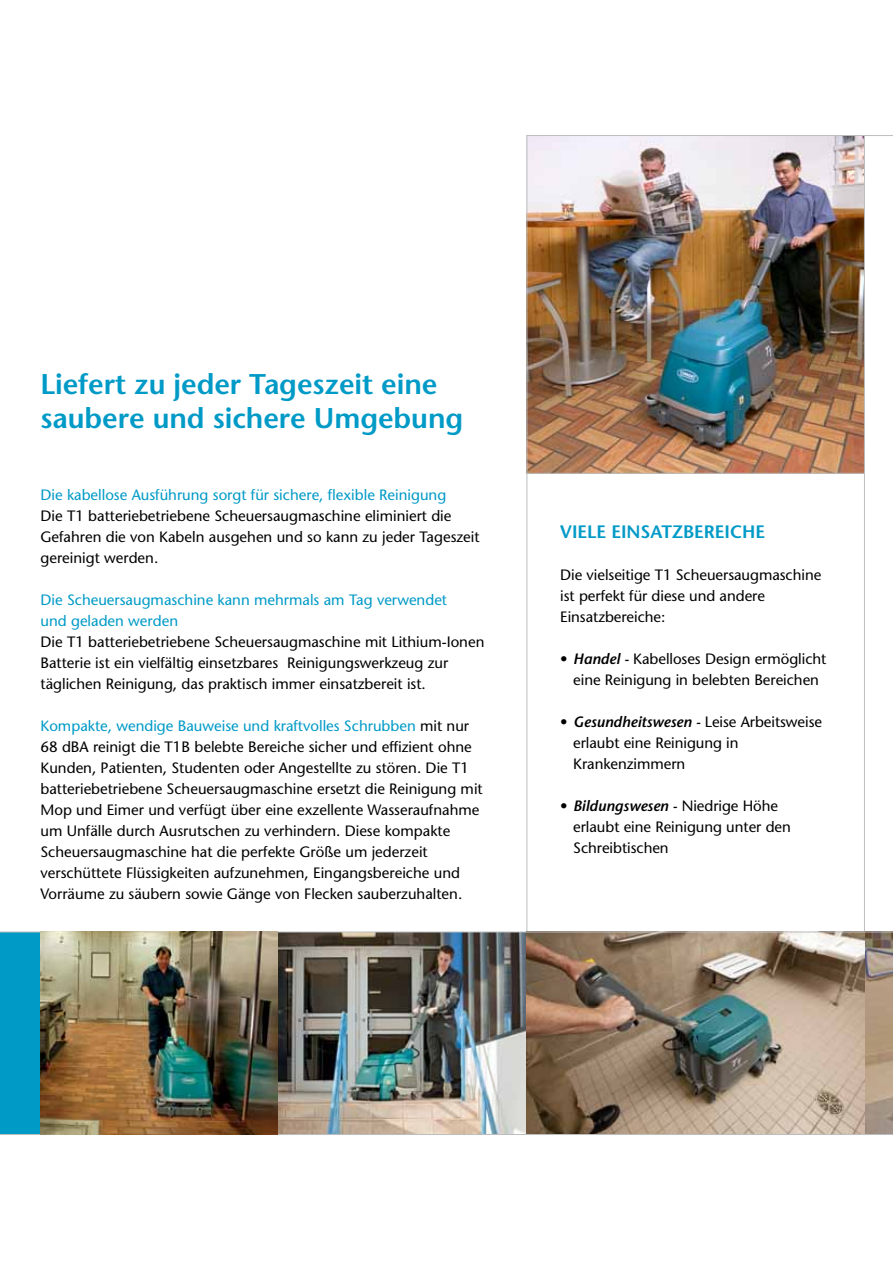
<style>
.page{position:relative;width:893px;height:1263px;background:#fff}
.page>*{position:absolute;margin:0;border:0;box-sizing:border-box;transform-origin:0 0}
.t1{font:600 28.5px/34.2px "Stone Sans Std";letter-spacing:-.005em;color:#009ac7}
.t2{font:600 18px "Stone Sans Std";letter-spacing:-.005em;color:#009ac7}
.t3{font:500 15px/21px "Stone Sans Std";color:#000}
.t4{font:500 15px/21px "Stone Sans Std";color:#009ac7}
.s1{color:#009ac7}
.s2{font-weight:600;font-style:italic}
</style>
<div class="page">
<img style="left:527px;top:136px;width:337px;height:337px">
<hr style="left:527px;top:135px;width:366px;height:1px;background:#bcbec0">
<hr style="left:526px;top:473px;width:338px;height:1px;background:#bcbec0">
<hr style="left:864px;top:136px;width:1px;height:945px;background:#bcbec0">
<hr style="left:526px;top:135px;width:1px;height:945px;background:#bcbec0">
<div style="left:0;top:932px;width:40px;height:202px;background:#009ac7"></div>
<img style="left:277px;top:933px;width:249px;height:201px">
<img style="left:864px;top:933px;width:29px;height:201px">
<img style="left:526px;top:933px;width:338px;height:201px">
<hr style="left:0;top:932px;width:893px;height:1px;background:#bcbec0">
<hr style="left:0;top:1134px;width:893px;height:1px;background:#bcbec0">
<img style="left:40px;top:932px;width:237px;height:202px">
<h1 class="t1" style="left:40px;top:367px;width:424px">Liefert zu jeder Tageszeit eine saubere und sichere Umgebung</h1>
<p class="t4" style="left:40px;top:484px;width:407px">Die kabellose Ausführung sorgt für sichere, flexible Reinigung</p>
<p class="t3" style="left:40px;top:505px;width:441px">Die T1 batteriebetriebene Scheuersaugmaschine eliminiert die<br>Gefahren die von Kabeln ausgehen und so kann zu jeder Tageszeit gereinigt werden.</p>
<p class="t4" style="left:40px;top:589px;width:408px">Die Scheuersaugmaschine kann mehrmals am Tag verwendet und geladen werden</p>
<p class="t3" style="left:40px;top:631px;width:445px">Die T1 batteriebetriebene Scheuersaugmaschine mit Lithium-Ionen<br>Batterie ist ein vielfältig einsetzbares Reinigungswerkzeug zur täglichen Reinigung, das praktisch immer einsatzbereit ist.</p>
<p class="t3" style="left:40px;top:715px;width:444px"><span class="s1">Kompakte, wendige Bauweise und kraftvolles Schrubben</span> mit nur 68 dBA reinigt die T1B belebte Bereiche sicher und effizient ohne Kunden, Patienten, Studenten oder Angestellte zu stören. Die T1 batteriebetriebene Scheuersaugmaschine ersetzt die Reinigung mit Mop und Eimer und verfügt über eine exzellente Wasseraufnahme um Unfälle durch Ausrutschen zu verhindern. Diese kompakte Scheuersaugmaschine hat die perfekte Größe um jederzeit verschüttete Flüssigkeiten aufzunehmen, Eingangsbereiche und Vorräume zu säubern sowie Gänge von Flecken sauberzuhalten.</p>
<p class="t2" style="left:560px;top:521px;width:206px">Viele Einsatzbereiche</p>
<p class="t3" style="left:560px;top:564px;width:263px">Die vielseitige T1 Scheuersaugmaschine ist perfekt für diese und andere<br>Einsatzbereiche:</p>
<p class="t3" style="left:560px;top:648px;width:268px;text-align:center">• <span class="s2">Handel -</span> Kabelloses Design ermöglicht eine Reinigung in belebten Bereichen</p>
<p class="t3" style="left:573px;top:711px;width:250px;text-indent:-13px">• <span class="s2">Gesundheitswesen -</span> Leise Arbeitsweise erlaubt eine Reinigung in<br>Krankenzimmern</p>
<p class="t3" style="left:573px;top:795px;width:219px;text-indent:-13px">• <span class="s2">Bildungswesen -</span> Niedrige Höhe erlaubt eine Reinigung unter den<br>Schreibtischen</p>
</div>
